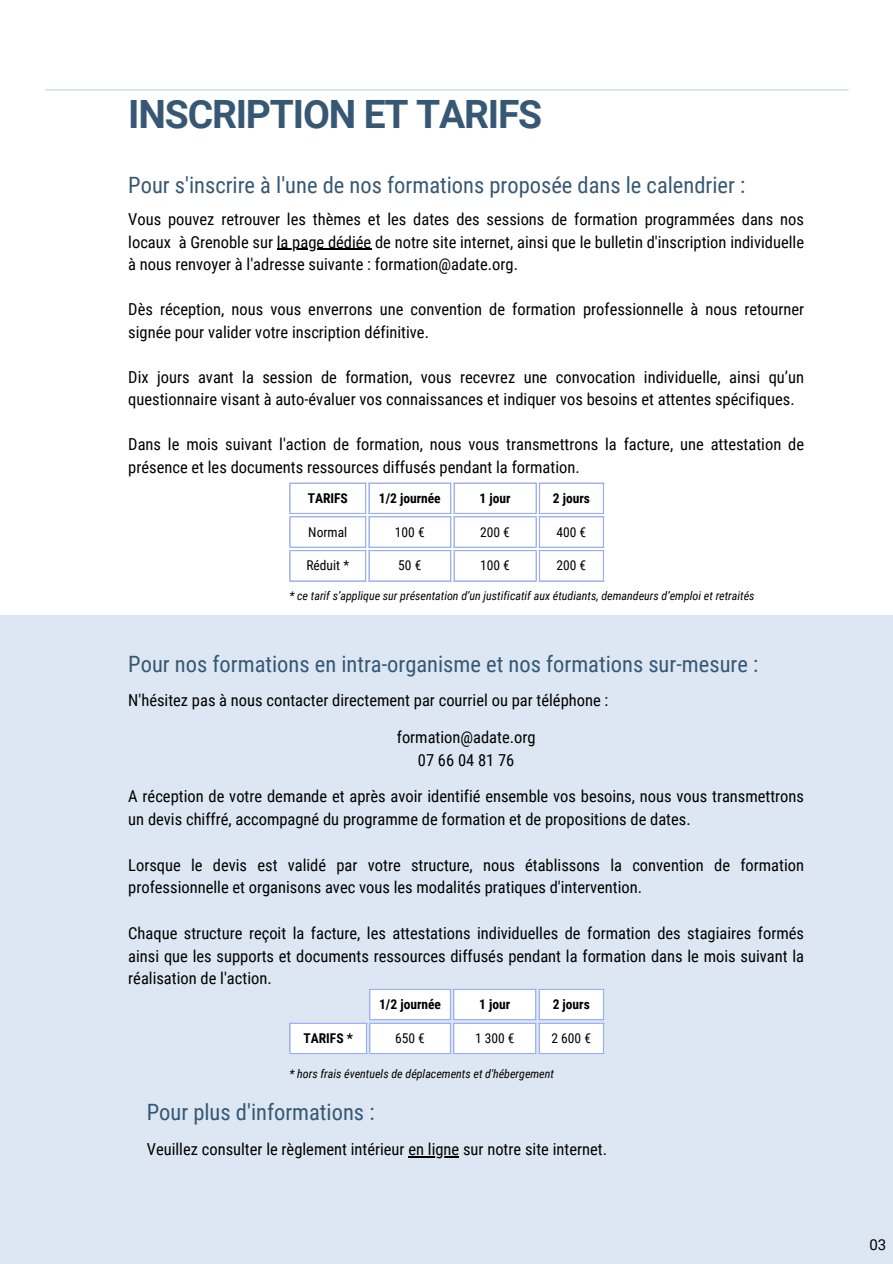
<style>
.page{position:relative;width:893px;height:1264px;background:#fff}
.page>*{position:absolute;margin:0;border:0;box-sizing:border-box;transform-origin:0 0}
.t1{font:700 39px "Roboto";letter-spacing:-.03em;color:#365874}
.t2{font:22.5px "Roboto Condensed";color:#365874}
.t3{font:16.5px/22.5px "Roboto Condensed";color:#000}
.t4{font:15px "Roboto";color:#000}
.t5{font:700 13.5px "Roboto Condensed";color:#000}
.t6{font:13.5px "Roboto Condensed";color:#000}
.t7{font:italic 12px "Roboto Condensed";color:#000}
</style>
<div class="page">
<div style="left:0;top:616px;width:892px;height:647px;background:#dce7f3"></div>
<hr style="left:45px;top:89px;width:803px;height:1px;background:#c3d4df">
<svg style="left:289px;top:482px;width:315px;height:99px"></svg>
<hr style="left:539px;top:550px;width:65px;height:1px;background:#99acff">
<hr style="left:539px;top:580px;width:65px;height:1px;background:#99acff">
<svg style="left:289px;top:989px;width:315px;height:65px"></svg>
<hr style="left:538px;top:1022px;width:66px;height:1px;background:#99acff">
<hr style="left:538px;top:1052px;width:66px;height:2px;background:#99acff">
<hr style="left:277px;top:249px;width:94px;height:1px;background:#000">
<hr style="left:408px;top:1155px;width:51px;height:2px;background:#000">
<p class="t1" style="left:128px;top:92px;width:415px">INSCRIPTION ET TARIFS</p>
<p class="t2" style="left:128px;top:172px;width:618px">Pour s'inscrire à l'une de nos formations proposée dans le calendrier :</p>
<p class="t3" style="left:128px;top:208px;width:677px;text-align:justify">Vous pouvez retrouver les thèmes et les dates des sessions de formation programmées dans nos locaux à Grenoble sur la page dédiée de notre site internet, ainsi que le bulletin d'inscription individuelle à nous renvoyer à l'adresse suivante : formation@adate.org.</p>
<p class="t3" style="left:128px;top:298px;width:677px">Dès réception, nous vous enverrons une convention de formation professionnelle à nous retourner signée pour valider votre inscription définitive.</p>
<p class="t3" style="left:128px;top:365px;width:677px">Dix jours avant la session de formation, vous recevrez une convocation individuelle, ainsi qu’un questionnaire visant à auto-évaluer vos connaissances et indiquer vos besoins et attentes spécifiques.</p>
<p class="t3" style="left:128px;top:433px;width:677px">Dans le mois suivant l'action de formation, nous vous transmettrons la facture, une attestation de présence et les documents ressources diffusés pendant la formation.</p>
<p class="t5" style="left:307px;top:490px;width:42px">TARIFS</p>
<p class="t5" style="left:379px;top:490px;width:63px">1/2 journée</p>
<p class="t5" style="left:479px;top:490px;width:33px">1 jour</p>
<p class="t5" style="left:553px;top:490px;width:39px">2 jours</p>
<p class="t6" style="left:308px;top:524px;width:40px">Normal</p>
<p class="t6" style="left:395px;top:524px;width:31px">100 €</p>
<p class="t6" style="left:480px;top:524px;width:31px">200 €</p>
<p class="t6" style="left:556px;top:524px;width:31px">400 €</p>
<p class="t6" style="left:306px;top:558px;width:44px">Réduit *</p>
<p class="t6" style="left:398px;top:558px;width:25px">50 €</p>
<p class="t6" style="left:480px;top:558px;width:31px">100 €</p>
<p class="t6" style="left:556px;top:558px;width:31px">200 €</p>
<p class="t7" style="left:289px;top:589px;width:466px">* ce tarif s’applique sur présentation d’un justificatif aux étudiants, demandeurs d’emploi et retraités</p>
<p class="t2" style="left:128px;top:651px;width:631px">Pour nos formations en intra-organisme et nos formations sur-mesure :</p>
<p class="t3" style="left:128px;top:689px;width:481px">N'hésitez pas à nous contacter directement par courriel ou par téléphone :</p>
<p class="t3" style="left:397px;top:725px;width:140px">formation@adate.org</p>
<p class="t3" style="left:418px;top:748px;width:98px">07 66 04 81 76</p>
<p class="t3" style="left:128px;top:785px;width:677px">A réception de votre demande et après avoir identifié ensemble vos besoins, nous vous transmettrons un devis chiffré, accompagné du programme de formation et de propositions de dates.</p>
<p class="t3" style="left:128px;top:853px;width:677px">Lorsque le devis est validé par votre structure, nous établissons la convention de formation professionnelle et organisons avec vous les modalités pratiques d'intervention.</p>
<p class="t3" style="left:128px;top:921px;width:677px;text-align:justify">Chaque structure reçoit la facture, les attestations individuelles de formation des stagiaires formés ainsi que les supports et documents ressources diffusés pendant la formation dans le mois suivant la réalisation de l'action.</p>
<p class="t5" style="left:379px;top:996px;width:63px">1/2 journée</p>
<p class="t5" style="left:479px;top:996px;width:33px">1 jour</p>
<p class="t5" style="left:552px;top:996px;width:39px">2 jours</p>
<p class="t5" style="left:303px;top:1030px;width:51px">TARIFS *</p>
<p class="t6" style="left:395px;top:1030px;width:31px">650 €</p>
<p class="t6" style="left:475px;top:1030px;width:41px">1 300 €</p>
<p class="t6" style="left:551px;top:1030px;width:41px">2 600 €</p>
<p class="t7" style="left:289px;top:1067px;width:266px">* hors frais éventuels de déplacements et d'hébergement</p>
<p class="t2" style="left:147px;top:1099px;width:229px">Pour plus d'informations :</p>
<p class="t3" style="left:147px;top:1137px;width:461px">Veuillez consulter le règlement intérieur en ligne sur notre site internet.</p>
<p class="t4" style="left:869px;top:1235px;width:18px">03</p>
</div>
